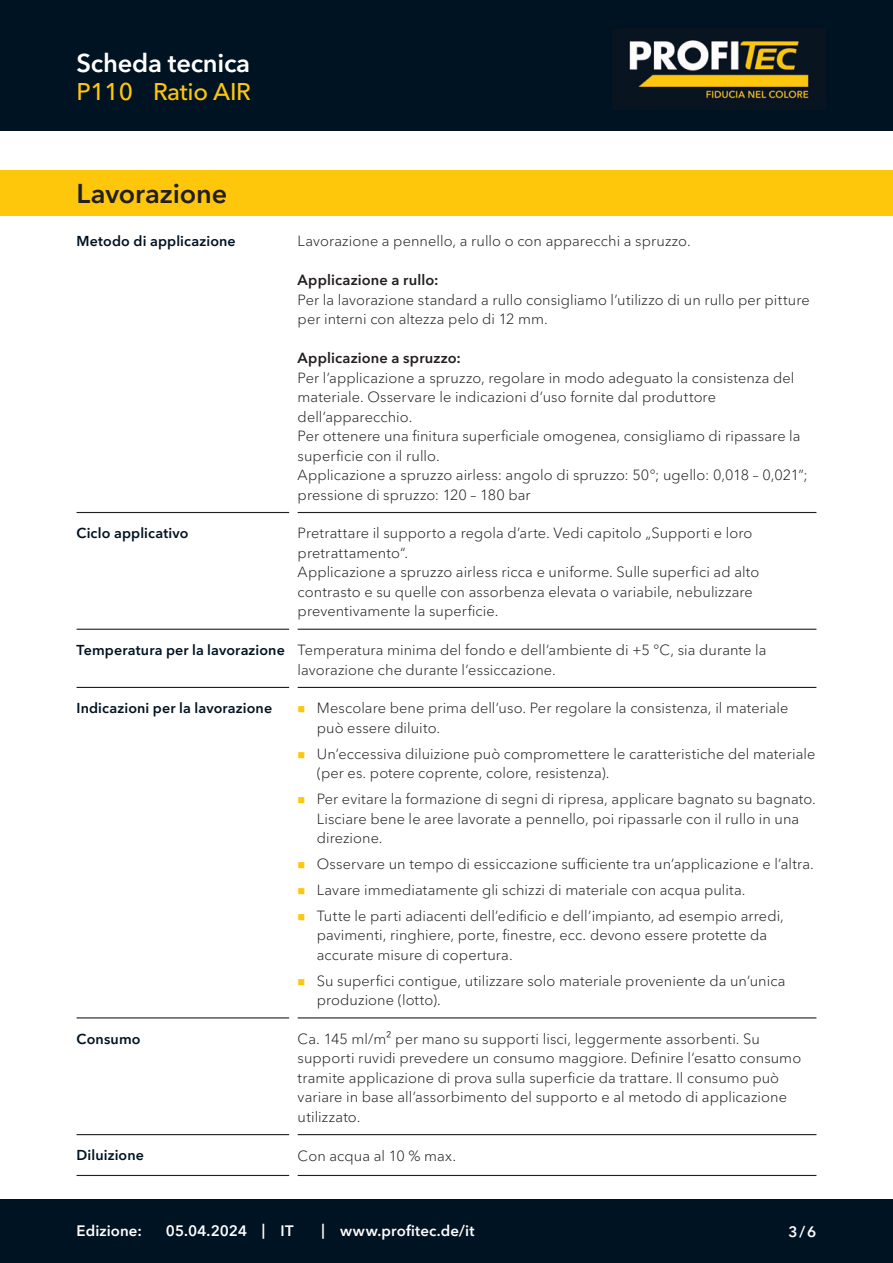
<style>
.page{position:relative;width:893px;height:1263px;background:#fff}
.page>*{position:absolute;margin:0;border:0;box-sizing:border-box;transform-origin:0 0}
.CB_AF_Kapitel_Ueberschrift{font:600 27px "Avenir Next Cyr";letter-spacing:-.005em;color:#231f20}
.CB_AF_Kopf_TM{font:600 25.5px "Avenir Next Cyr";letter-spacing:-.01em;color:#fff}
.CB_AF_Kopf_Produktname_klein{font:500 24px "Avenir Next Cyr";letter-spacing:-.01em;color:#fec70c}
.t1{font:600 15px "Avenir Next Cyr";letter-spacing:.01em;color:#fff}
.CB_AF_Text_Standard{font:300 14.7px/19.5px "Avenir Next Cyr";letter-spacing:.005em;color:#231f20}
.CB_AF_Abschnitt_Ueberschrift{font:600 14.25px "Avenir Next Cyr";letter-spacing:.01em;color:#001322}
.s1{font-weight:600}
</style>
<div class="page">
<div style="left:0;top:0;width:893px;height:131px;background:#001322"></div>
<div style="left:0;top:1199px;width:893px;height:64px;background:#001322"></div>
<hr style="left:77px;top:512px;width:212px;height:1px;background:#231f20">
<hr style="left:298px;top:512px;width:518px;height:1px;background:#231f20">
<hr style="left:77px;top:629px;width:212px;height:1px;background:#231f20">
<hr style="left:298px;top:629px;width:518px;height:1px;background:#231f20">
<hr style="left:77px;top:687px;width:212px;height:1px;background:#231f20">
<hr style="left:298px;top:687px;width:518px;height:1px;background:#231f20">
<hr style="left:77px;top:1017px;width:212px;height:1px;background:#231f20">
<hr style="left:298px;top:1017px;width:518px;height:1px;background:#231f20">
<hr style="left:77px;top:1134px;width:212px;height:1px;background:#231f20">
<hr style="left:298px;top:1134px;width:518px;height:1px;background:#231f20">
<hr style="left:77px;top:1175px;width:212px;height:1px;background:#231f20">
<hr style="left:298px;top:1175px;width:518px;height:1px;background:#231f20">
<div style="left:0;top:170px;width:893px;height:46px;background:#fec70c"></div>
<img style="left:629px;top:40px;width:180px;height:63px">
<p class="CB_AF_Kopf_TM" style="left:77px;top:47px;width:175px">Scheda tecnica</p>
<p class="CB_AF_Kopf_Produktname_klein" style="left:77px;top:78px;width:58px">P110</p>
<p class="CB_AF_Kopf_Produktname_klein" style="left:153px;top:78px;width:99px">Ratio AIR</p>
<p class="CB_AF_Kapitel_Ueberschrift" style="left:77px;top:177px;width:152px">Lavorazione</p>
<p class="CB_AF_Abschnitt_Ueberschrift" style="left:77px;top:232px;width:161px">Metodo di applicazione</p>
<p class="CB_AF_Text_Standard" style="left:298px;top:231px;width:395px">Lavorazione a pennello, a rullo o con apparecchi a spruzzo.</p>
<p class="CB_AF_Text_Standard" style="left:298px;top:270px;width:514px"><span class="s1">Applicazione a rullo:<br></span>Per la lavorazione standard a rullo consigliamo l’utilizzo di un rullo per pitture per interni con altezza pelo di 12 mm.</p>
<p class="CB_AF_Text_Standard" style="left:298px;top:348px;width:512px"><span class="s1">Applicazione a spruzzo:<br></span>Per l’applicazione a spruzzo, regolare in modo adeguato la consistenza del materiale. Osservare le indicazioni d’uso fornite dal produttore dell’apparecchio.<br>Per ottenere una finitura superficiale omogenea, consigliamo di ripassare la superficie con il rullo.<br>Applicazione a spruzzo airless: angolo di spruzzo: 50°; ugello: 0,018 – 0,021”; pressione di spruzzo: 120 – 180 bar</p>
<p class="CB_AF_Abschnitt_Ueberschrift" style="left:77px;top:524px;width:114px">Ciclo applicativo</p>
<p class="CB_AF_Text_Standard" style="left:298px;top:524px;width:463px">Pretrattare il supporto a regola d’arte. Vedi capitolo „Supporti e loro pretrattamento“.<br>Applicazione a spruzzo airless ricca e uniforme. Sulle superfici ad alto contrasto e su quelle con assorbenza elevata o variabile, nebulizzare preventivamente la superficie.</p>
<p class="CB_AF_Abschnitt_Ueberschrift" style="left:77px;top:641px;width:210px">Temperatura per la lavorazione</p>
<p class="CB_AF_Text_Standard" style="left:298px;top:640px;width:470px">Temperatura minima del fondo e dell’ambiente di +5 °C, sia durante la lavorazione che durante l’essiccazione.</p>
<p class="CB_AF_Abschnitt_Ueberschrift" style="left:77px;top:699px;width:197px">Indicazioni per la lavorazione</p>
<p class="CB_AF_Text_Standard" style="left:317px;top:698px;width:473px">Mescolare bene prima dell’uso. Per regolare la consistenza, il materiale può essere diluito.</p>
<p class="CB_AF_Text_Standard" style="left:317px;top:744px;width:500px">Un’eccessiva diluizione può compromettere le caratteristiche del materiale (per es. potere coprente, colore, resistenza).</p>
<p class="CB_AF_Text_Standard" style="left:317px;top:789px;width:501px">Per evitare la formazione di segni di ripresa, applicare bagnato su bagnato.<br>Lisciare bene le aree lavorate a pennello, poi ripassarle con il rullo in una direzione.</p>
<p class="CB_AF_Text_Standard" style="left:317px;top:854px;width:499px">Osservare un tempo di essiccazione sufficiente tra un’applicazione e l’altra.</p>
<p class="CB_AF_Text_Standard" style="left:317px;top:880px;width:430px">Lavare immediatamente gli schizzi di materiale con acqua pulita.</p>
<p class="CB_AF_Text_Standard" style="left:317px;top:906px;width:469px">Tutte le parti adiacenti dell’edificio e dell’impianto, ad esempio arredi, pavimenti, ringhiere, porte, finestre, ecc. devono essere protette da accurate misure di copertura.</p>
<p class="CB_AF_Text_Standard" style="left:317px;top:971px;width:470px">Su superfici contigue, utilizzare solo materiale proveniente da un’unica produzione (lotto).</p>
<p class="CB_AF_Abschnitt_Ueberschrift" style="left:77px;top:1030px;width:65px">Consumo</p>
<p class="CB_AF_Text_Standard" style="left:298px;top:1029px;width:505px">Ca. 145 ml/m² per mano su supporti lisci, leggermente assorbenti. Su supporti ruvidi prevedere un consumo maggiore. Definire l’esatto consumo tramite applicazione di prova sulla superficie da trattare. Il consumo può variare in base all’assorbimento del supporto e al metodo di applicazione utilizzato.</p>
<p class="CB_AF_Abschnitt_Ueberschrift" style="left:77px;top:1147px;width:69px">Diluizione</p>
<p class="CB_AF_Text_Standard" style="left:298px;top:1146px;width:160px">Con acqua al 10 % max.</p>
<p class="t1" style="left:77px;top:1222px;width:67px">Edizione:</p>
<p class="t1" style="left:166px;top:1222px;width:129px">05.04.2024 | IT</p>
<p class="t1" style="left:321px;top:1222px;width:154px">| www.profitec.de/it</p>
<p class="t1" style="left:788px;top:1222px;width:29px">3/6</p>
</div>
